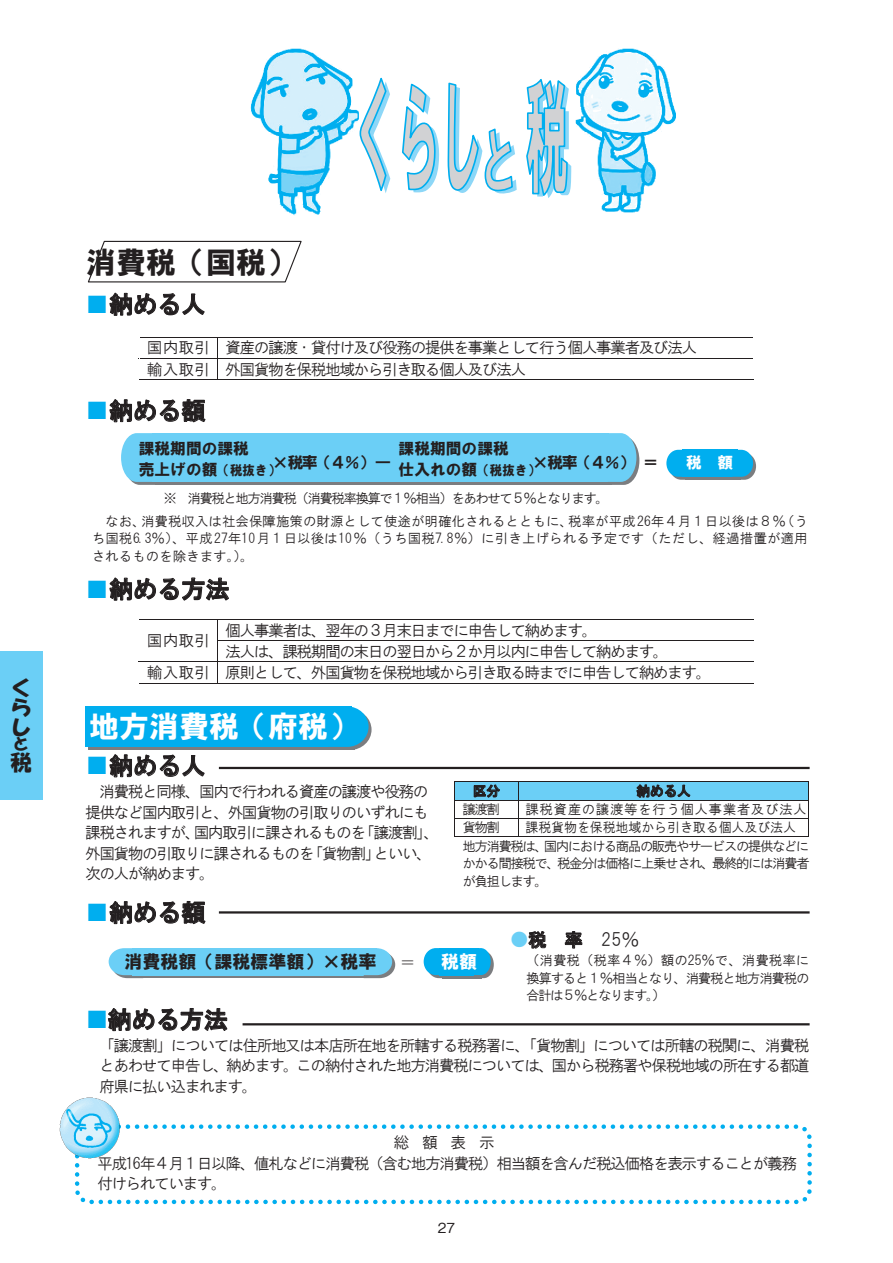
<style>
.page{position:relative;width:893px;height:1263px;background:#fff}
.page>*{position:absolute;margin:0;border:0;box-sizing:border-box;transform-origin:0 0}
.t1{font:30px "HG Soei Kakugothic UB";color:#fff}
.t2{font:30px "HG Soei Kakugothic UB";color:#231f20}
.t3{font:24px "HG Gothic E";letter-spacing:.005em;color:#231f20}
.t4{font:21.3px/20.1px "HGP Soei Kakupoptai";color:#231f20;text-align:justify}
.t5{font:18px "HG Soei Kakugothic UB";color:#231f20}
.t6{font:18px "HGP Gothic M";color:#231f20}
.t7{font:18px "HG Soei Kakugothic UB";color:#fff}
.t8{font:15.9px "HGP Soei Kakupoptai";color:#231f20}
.t9{font:15.75px/20.4px "HG Gothic M";letter-spacing:-.095em;color:#231f20}
.t10{font:15.75px/20.5px "HG Soei Kakugothic UB";color:#231f20}
.t11{font:15.75px "HG Soei Kakugothic UB";color:#fff}
.t12{font:15.75px "MS Mincho";color:#231f20}
.t13{font:500 13.8px "Gothic BBB Pr 6";color:#231f20}
.t14{font:13.5px/17.5px "HG Gothic M";letter-spacing:-.095em;color:#231f20;text-align:justify}
.t15{font:13.5px/17.7px "HG Gothic M";letter-spacing:-.095em;color:#231f20;scale:.96 1}
.t16{font:13.5px "HG Gothic M";letter-spacing:-.115em;color:#231f20}
.t17{font:13.5px "HG Gothic M";letter-spacing:.045em;color:#231f20}
.t18{font:13.5px "HG Gothic E";letter-spacing:.005em;color:#231f20}
.s1{font-family:"MS Mincho";color:#00aeef}
.s2{font-size:13.5px}
.s3{font-family:"HG Gothic E";color:#6bcff6}
.s4{font-family:"HG Gothic E"}
</style>
<div class="page">
<div style="left:75px;top:1124px;width:737px;height:80px;border:4px dashed #00aeef;border-radius:13px"></div>
<svg style="left:109px;top:292px;width:96px;height:24px"></svg>
<svg style="left:109px;top:399px;width:97px;height:24px"></svg>
<svg style="left:109px;top:577px;width:120px;height:24px"></svg>
<svg style="left:109px;top:754px;width:96px;height:24px"></svg>
<div style="left:455px;top:782px;width:63px;height:18px;background:#6bcff6"></div>
<svg style="left:474px;top:784px;width:26px;height:14px"></svg>
<div style="left:518px;top:782px;width:290px;height:18px;background:#6bcff6"></div>
<svg style="left:637px;top:784px;width:53px;height:14px"></svg>
<hr style="left:455px;top:781px;width:354px;height:1px;background:#231f20">
<hr style="left:455px;top:800px;width:354px;height:1px;background:#231f20">
<hr style="left:455px;top:818px;width:354px;height:1px;background:#231f20">
<hr style="left:455px;top:836px;width:63px;height:1px;background:#231f20">
<svg style="left:518px;top:782px;width:1px;height:54px"></svg>
<hr style="left:518px;top:836px;width:291px;height:1px;background:#231f20">
<svg style="left:109px;top:901px;width:97px;height:23px"></svg>
<svg style="left:528px;top:931px;width:18px;height:18px"></svg>
<svg style="left:565px;top:931px;width:17px;height:18px"></svg>
<svg style="left:108px;top:1008px;width:120px;height:23px"></svg>
<hr style="left:139px;top:337px;width:614px;height:1px;background:#231f20">
<hr style="left:139px;top:358px;width:615px;height:1px;background:#231f20">
<hr style="left:139px;top:379px;width:79px;height:1px;background:#231f20">
<hr style="left:218px;top:379px;width:535px;height:1px;background:#231f20">
<hr style="left:139px;top:619px;width:614px;height:1px;background:#231f20">
<hr style="left:218px;top:640px;width:536px;height:1px;background:#231f20">
<hr style="left:139px;top:661px;width:615px;height:1px;background:#231f20">
<hr style="left:139px;top:683px;width:79px;height:1px;background:#231f20">
<hr style="left:218px;top:683px;width:535px;height:1px;background:#231f20">
<svg style="left:666px;top:450px;width:19px;height:30px"></svg>
<div style="left:685px;top:453px;width:55px;height:27px;background:#7b7d80"></div>
<div style="left:682px;top:450px;width:55px;height:27px;background:#00aeef"></div>
<svg style="left:732px;top:450px;width:24px;height:30px"></svg>
<svg style="left:121px;top:433px;width:34px;height:52px;background:#7fd2f2"></svg>
<div style="left:155px;top:436px;width:457px;height:49px;background:#7b7d80"></div>
<div style="left:152px;top:433px;width:457px;height:49px;background:#6bcff6"></div>
<svg style="left:609px;top:433px;width:30px;height:52px;background:#7fcae8"></svg>
<div style="left:88px;top:709px;width:267px;height:41px;background:#7b7d80"></div>
<div style="left:85px;top:706px;width:267px;height:41px;background:#00aeef"></div>
<svg style="left:347px;top:707px;width:25px;height:43px"></svg>
<hr style="left:219px;top:767px;width:591px;height:2px;background:#231f20">
<hr style="left:219px;top:911px;width:591px;height:2px;background:#231f20">
<hr style="left:243px;top:1023px;width:567px;height:2px;background:#231f20">
<svg style="left:109px;top:948px;width:26px;height:30px"></svg>
<div style="left:135px;top:951px;width:244px;height:27px;background:linear-gradient(to right,#6bcff6,#6bcff6)"></div>
<div style="left:132px;top:948px;width:244px;height:27px;background:#6bcff6"></div>
<svg style="left:361px;top:948px;width:34px;height:30px"></svg>
<svg style="left:424px;top:948px;width:18px;height:30px"></svg>
<svg style="left:442px;top:975px;width:29px;height:3px"></svg>
<div style="left:439px;top:948px;width:40px;height:27px;background:#00aeef"></div>
<svg style="left:471px;top:948px;width:23px;height:30px"></svg>
<svg style="left:87px;top:240px;width:215px;height:43px"></svg>
<img style="left:251px;top:49px;width:425px;height:166px">
<svg style="left:359px;top:74px;width:212px;height:124px"></svg>
<img style="left:59px;top:1097px;width:62px;height:62px">
<div style="left:0;top:651px;width:43px;height:148px;background:#6bcff6"></div>
<p class="t4" style="left:11px;top:678px;width:22px">くらし</p>
<p class="t8" style="left:13px;top:736px;width:16px">と</p>
<p class="t4" style="left:11px;top:752px;width:22px">税</p>
<p class="t2" style="left:86px;top:247px;width:211px">消費税（国税）</p>
<p class="t3" style="left:85px;top:292px;width:122px"><span class="s1">■</span>納める人</p>
<p class="t9" style="left:147px;top:337px;width:552px;line-height:21.3px">国内取引 資産の譲渡・貸付け及び役務の提供を事業として行う個人事業者及び法人輸入取引 外国貨物を保税地域から引き取る個人及び法人</p>
<p class="t3" style="left:85px;top:399px;width:122px"><span class="s1">■</span>納める額</p>
<p class="t10" style="left:273px;top:442px;width:363px;line-height:13.6px;text-align:center">課税期間の課税<br>×税率（４％）― 仕入れの額<sub>（税抜き）</sub>×税率（４％）</p>
<p class="t16" style="left:163px;top:492px;width:447px">※ 消費税と地方消費税（消費税率換算で１％相当）をあわせて５％となります。</p>
<p class="t10" style="left:139px;top:438px;width:143px">課税期間の課税<br>売上げの額<span class="s2">（税抜き）</span></p>
<p class="t10" style="left:643px;top:452px;width:17px">＝</p>
<p class="t11" style="left:686px;top:454px;width:49px">税 額</p>
<p class="t14" style="left:92px;top:512px;width:718px;text-indent:14px">なお、消費税収入は社会保障施策の財源として使途が明確化されるとともに、税率が平成26年４月１日以後は８％（うち国税6.3％）、平成27年10月１日以後は10％（うち国税7.8％）に引き上げられる予定です（ただし、経過措置が適用されるものを除きます。）。</p>
<p class="t3" style="left:85px;top:577px;width:146px"><span class="s1">■</span>納める方法</p>
<p class="t9" style="left:225px;top:620px;width:374px">個人事業者は、翌年の３月末日までに申告して納めます。</p>
<p class="t9" style="left:225px;top:641px;width:445px">法人は、課税期間の末日の翌日から２か月以内に申告して納めます。</p>
<p class="t9" style="left:147px;top:662px;width:566px">輸入取引 原則として、外国貨物を保税地域から引き取る時までに申告して納めます。</p>
<p class="t9" style="left:147px;top:630px;width:65px">国内取引</p>
<p class="t1" style="left:89px;top:711px;width:270px">地方消費税（府税）</p>
<p class="t3" style="left:85px;top:754px;width:122px"><span class="s1">■</span>納める人</p>
<p class="t9" style="left:85px;top:781px;width:356px;text-indent:14px">消費税と同様、国内で行われる資産の譲渡や役務の提供など国内取引と、外国貨物の引取りのいずれにも課税されますが、国内取引に課されるものを「譲渡割」、外国貨物の引取りに課されるものを「貨物割」といい、次の人が納めます。</p>
<p class="t18" style="left:473px;top:784px;width:29px">区分</p>
<p class="t18" style="left:636px;top:784px;width:56px">納める人</p>
<p class="t14" style="left:462px;top:800px;width:39px">譲渡割</p>
<p class="t17" style="left:525px;top:802px;width:283px">課税資産の譲渡等を行う個人事業者及び法人</p>
<p class="t14" style="left:462px;top:819px;width:39px">貨物割</p>
<p class="t15" style="left:462px;top:818px;width:363px;text-indent:63px">課税貨物を保税地域から引き取る個人及び法人地方消費税は、国内における商品の販売やサービスの提供などにかかる間接税で、税金分は価格に上乗せされ、最終的には消費者が負担します。</p>
<p class="t3" style="left:85px;top:900px;width:122px"><span class="s1">■</span>納める額</p>
<p class="t5" style="left:125px;top:952px;width:254px">消費税額（課税標準額）×税率</p>
<p class="t12" style="left:400px;top:955px;width:17px">＝</p>
<p class="t7" style="left:441px;top:952px;width:37px">税額</p>
<p class="t6" style="left:510px;top:931px;width:131px"><span class="s3">●</span><span class="s4">税 率</span> 25％</p>
<p class="t14" style="left:526px;top:951px;width:285px">（消費税（税率４％）額の25％で、消費税率に換算すると１％相当となり、消費税と地方消費税の合計は５％となります。）</p>
<p class="t3" style="left:85px;top:1007px;width:144px"><span class="s1">■</span>納める方法</p>
<p class="t9" style="left:99px;top:1035px;width:712px;text-align:justify">「譲渡割」については住所地又は本店所在地を所轄する税務署に、「貨物割」については所轄の税関に、消費税とあわせて申告し、納めます。この納付された地方消費税については、国から税務署や保税地域の所在する都道府県に払い込まれます。</p>
<p class="t9" style="left:97px;top:1132px;width:701px;text-indent:296px">総額表示<br>平成16年４月１日以降、値札などに消費税（含む地方消費税）相当額を含んだ税込価格を表示することが義務付けられています。</p>
<p class="t13" style="left:438px;top:1216px;width:19px">27</p>
</div>
